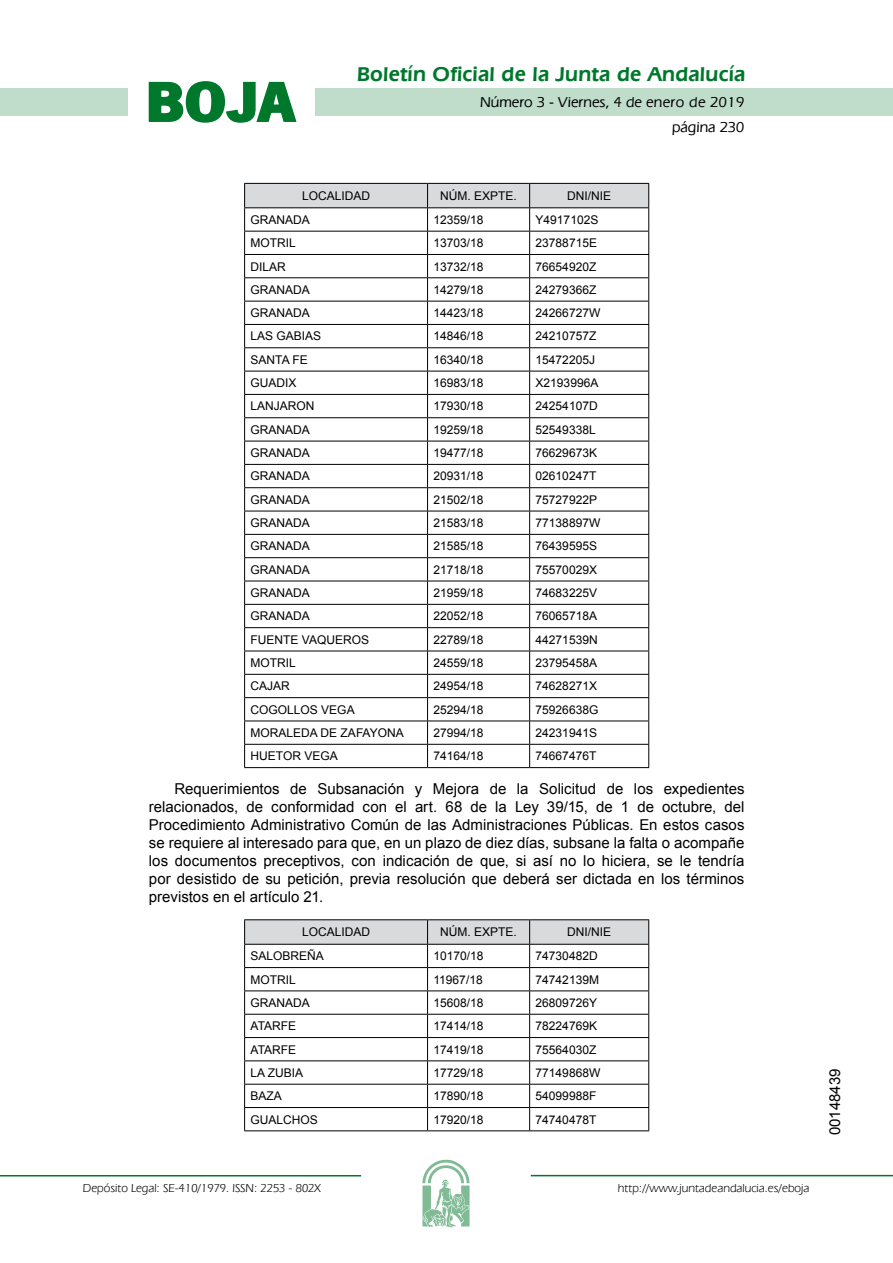
<style>
.page{position:relative;width:893px;height:1263px;background:#fff}
.page>*{position:absolute;margin:0;border:0;box-sizing:border-box;transform-origin:0 0}
.t1{font:700 57.75px "News Got T";color:#00782c;scale:1.14 1}
.t2{font:600 21px "Eras IT Cby BT";letter-spacing:.01em;color:#00782c}
.t3{font:15px/18px "Arial";color:#000;text-align:justify}
.t4{font:500 15px/24.5px "Eras IT Cby BT";color:#000;text-align:right}
.t5{font:12px "Arial";color:#000}
.t6{font:12px "Eras IT Cby BT";color:#000}
</style>
<div class="page">
<div style="left:315px;top:88px;width:577px;height:28px;background:#bfddca"></div>
<div style="left:0;top:88px;width:128px;height:28px;background:#bfddca"></div>
<hr style="left:0;top:1175px;width:361px;height:2px;background:#00782c">
<svg style="left:422px;top:1159px;width:47px;height:68px"></svg>
<hr style="left:531px;top:1175px;width:361px;height:1px;background:#00782c">
<svg style="left:148px;top:81px;width:149px;height:42px"></svg>
<svg style="left:244px;top:183px;width:405px;height:584px"></svg>
<hr style="left:244px;top:767px;width:183px;height:1px;background:#000">
<hr style="left:427px;top:767px;width:102px;height:1px;background:#000">
<hr style="left:529px;top:767px;width:120px;height:1px;background:#000">
<hr style="left:244px;top:919px;width:183px;height:1px;background:#000">
<hr style="left:427px;top:919px;width:102px;height:1px;background:#000">
<hr style="left:529px;top:919px;width:120px;height:1px;background:#000">
<svg style="left:244px;top:920px;width:405px;height:210px"></svg>
<hr style="left:244px;top:1130px;width:183px;height:1px;background:#000">
<hr style="left:427px;top:1130px;width:102px;height:1px;background:#000">
<hr style="left:529px;top:1130px;width:120px;height:1px;background:#000">
<h1 class="t1" style="left:145px;top:68px;width:133px">BOJA</h1>
<h2 class="t2" style="left:357px;top:62px;width:390px">Boletín Oficial de la Junta de Andalucía</h2>
<p class="t4" style="left:480px;top:90px;width:266px">Número 3 - Viernes, 4 de enero de 2019 página 230</p>
<p class="t5" style="left:302px;top:188px;width:70px">LOCALIDAD</p>
<p class="t5" style="left:440px;top:188px;width:78px">NÚM. EXPTE.</p>
<p class="t5" style="left:567px;top:188px;width:46px">DNI/NIE</p>
<p class="t5" style="left:250px;top:212px;width:61px">GRANADA</p>
<p class="t5" style="left:433px;top:212px;width:52px">12359/18</p>
<p class="t5" style="left:535px;top:212px;width:64px">Y4917102S</p>
<p class="t5" style="left:250px;top:235px;width:47px">MOTRIL</p>
<p class="t5" style="left:433px;top:235px;width:52px">13703/18</p>
<p class="t5" style="left:535px;top:235px;width:63px">23788715E</p>
<p class="t5" style="left:250px;top:258px;width:37px">DILAR</p>
<p class="t5" style="left:433px;top:258px;width:52px">13732/18</p>
<p class="t5" style="left:535px;top:258px;width:62px">76654920Z</p>
<p class="t5" style="left:250px;top:282px;width:61px">GRANADA</p>
<p class="t5" style="left:433px;top:282px;width:52px">14279/18</p>
<p class="t5" style="left:535px;top:282px;width:62px">24279366Z</p>
<p class="t5" style="left:250px;top:305px;width:61px">GRANADA</p>
<p class="t5" style="left:433px;top:305px;width:52px">14423/18</p>
<p class="t5" style="left:535px;top:305px;width:66px">24266727W</p>
<p class="t5" style="left:250px;top:328px;width:72px">LAS GABIAS</p>
<p class="t5" style="left:433px;top:328px;width:52px">14846/18</p>
<p class="t5" style="left:535px;top:328px;width:62px">24210757Z</p>
<p class="t5" style="left:250px;top:352px;width:59px">SANTA FE</p>
<p class="t5" style="left:433px;top:352px;width:52px">16340/18</p>
<p class="t5" style="left:535px;top:352px;width:61px">15472205J</p>
<p class="t5" style="left:250px;top:375px;width:48px">GUADIX</p>
<p class="t5" style="left:433px;top:375px;width:52px">16983/18</p>
<p class="t5" style="left:535px;top:375px;width:64px">X2193996A</p>
<p class="t5" style="left:250px;top:398px;width:66px">LANJARON</p>
<p class="t5" style="left:433px;top:398px;width:52px">17930/18</p>
<p class="t5" style="left:535px;top:398px;width:64px">24254107D</p>
<p class="t5" style="left:250px;top:422px;width:61px">GRANADA</p>
<p class="t5" style="left:433px;top:422px;width:52px">19259/18</p>
<p class="t5" style="left:535px;top:422px;width:62px">52549338L</p>
<p class="t5" style="left:250px;top:445px;width:61px">GRANADA</p>
<p class="t5" style="left:433px;top:445px;width:52px">19477/18</p>
<p class="t5" style="left:535px;top:445px;width:63px">76629673K</p>
<p class="t5" style="left:250px;top:468px;width:61px">GRANADA</p>
<p class="t5" style="left:433px;top:468px;width:52px">20931/18</p>
<p class="t5" style="left:535px;top:468px;width:62px">02610247T</p>
<p class="t5" style="left:250px;top:492px;width:61px">GRANADA</p>
<p class="t5" style="left:433px;top:492px;width:52px">21502/18</p>
<p class="t5" style="left:535px;top:492px;width:63px">75727922P</p>
<p class="t5" style="left:250px;top:515px;width:61px">GRANADA</p>
<p class="t5" style="left:433px;top:515px;width:52px">21583/18</p>
<p class="t5" style="left:535px;top:515px;width:66px">77138897W</p>
<p class="t5" style="left:250px;top:538px;width:61px">GRANADA</p>
<p class="t5" style="left:433px;top:538px;width:52px">21585/18</p>
<p class="t5" style="left:535px;top:538px;width:63px">76439595S</p>
<p class="t5" style="left:250px;top:562px;width:61px">GRANADA</p>
<p class="t5" style="left:433px;top:562px;width:52px">21718/18</p>
<p class="t5" style="left:535px;top:562px;width:63px">75570029X</p>
<p class="t5" style="left:250px;top:585px;width:61px">GRANADA</p>
<p class="t5" style="left:433px;top:585px;width:52px">21959/18</p>
<p class="t5" style="left:535px;top:585px;width:63px">74683225V</p>
<p class="t5" style="left:250px;top:608px;width:61px">GRANADA</p>
<p class="t5" style="left:433px;top:608px;width:52px">22052/18</p>
<p class="t5" style="left:535px;top:608px;width:63px">76065718A</p>
<p class="t5" style="left:250px;top:632px;width:120px">FUENTE VAQUEROS</p>
<p class="t5" style="left:433px;top:632px;width:52px">22789/18</p>
<p class="t5" style="left:535px;top:632px;width:64px">44271539N</p>
<p class="t5" style="left:250px;top:655px;width:47px">MOTRIL</p>
<p class="t5" style="left:433px;top:655px;width:52px">24559/18</p>
<p class="t5" style="left:535px;top:655px;width:63px">23795458A</p>
<p class="t5" style="left:250px;top:678px;width:41px">CAJAR</p>
<p class="t5" style="left:433px;top:678px;width:52px">24954/18</p>
<p class="t5" style="left:535px;top:678px;width:63px">74628271X</p>
<p class="t5" style="left:250px;top:702px;width:106px">COGOLLOS VEGA</p>
<p class="t5" style="left:433px;top:702px;width:52px">25294/18</p>
<p class="t5" style="left:535px;top:702px;width:64px">75926638G</p>
<p class="t5" style="left:250px;top:725px;width:155px">MORALEDA DE ZAFAYONA</p>
<p class="t5" style="left:433px;top:725px;width:52px">27994/18</p>
<p class="t5" style="left:535px;top:725px;width:63px">24231941S</p>
<p class="t5" style="left:250px;top:748px;width:89px">HUETOR VEGA</p>
<p class="t5" style="left:433px;top:748px;width:52px">74164/18</p>
<p class="t5" style="left:535px;top:748px;width:62px">74667476T</p>
<p class="t3" style="left:149px;top:780px;width:597px;text-indent:26px">Requerimientos de Subsanación y Mejora de la Solicitud de los expedientes relacionados, de conformidad con el art. 68 de la Ley 39/15, de 1 de octubre, del Procedimiento Administrativo Común de las Administraciones Públicas. En estos casos se requiere al interesado para que, en un plazo de diez días, subsane la falta o acompañe los documentos preceptivos, con indicación de que, si así no lo hiciera, se le tendría por desistido de su petición, previa resolución que deberá ser dictada en los términos previstos en el artículo 21.</p>
<p class="t5" style="left:302px;top:924px;width:70px">LOCALIDAD</p>
<p class="t5" style="left:440px;top:924px;width:78px">NÚM. EXPTE.</p>
<p class="t5" style="left:567px;top:924px;width:46px">DNI/NIE</p>
<p class="t5" style="left:250px;top:948px;width:75px">SALOBREÑA</p>
<p class="t5" style="left:433px;top:948px;width:52px">10170/18</p>
<p class="t5" style="left:535px;top:948px;width:64px">74730482D</p>
<p class="t5" style="left:250px;top:972px;width:47px">MOTRIL</p>
<p class="t5" style="left:433px;top:972px;width:51px">11967/18</p>
<p class="t5" style="left:535px;top:972px;width:65px">74742139M</p>
<p class="t5" style="left:250px;top:995px;width:61px">GRANADA</p>
<p class="t5" style="left:433px;top:995px;width:52px">15608/18</p>
<p class="t5" style="left:535px;top:995px;width:63px">26809726Y</p>
<p class="t5" style="left:250px;top:1018px;width:47px">ATARFE</p>
<p class="t5" style="left:433px;top:1018px;width:52px">17414/18</p>
<p class="t5" style="left:535px;top:1018px;width:63px">78224769K</p>
<p class="t5" style="left:250px;top:1042px;width:47px">ATARFE</p>
<p class="t5" style="left:433px;top:1042px;width:52px">17419/18</p>
<p class="t5" style="left:535px;top:1042px;width:62px">75564030Z</p>
<p class="t5" style="left:250px;top:1065px;width:54px">LA ZUBIA</p>
<p class="t5" style="left:433px;top:1065px;width:52px">17729/18</p>
<p class="t5" style="left:535px;top:1065px;width:66px">77149868W</p>
<p class="t5" style="left:250px;top:1088px;width:33px">BAZA</p>
<p class="t5" style="left:433px;top:1088px;width:52px">17890/18</p>
<p class="t5" style="left:535px;top:1088px;width:62px">54099988F</p>
<p class="t5" style="left:250px;top:1111px;width:69px">GUALCHOS</p>
<p class="t5" style="left:433px;top:1111px;width:52px">17920/18</p>
<p class="t5" style="left:535px;top:1111px;width:62px">74740478T</p>
<p class="t6" style="left:83px;top:1181px;width:239px">Depósito Legal: SE-410/1979. ISSN: 2253 - 802X</p>
<p class="t6" style="left:618px;top:1181px;width:193px">http://www.juntadeandalucia.es/eboja</p>
<p class="t3" style="left:826px;top:1135px;width:68px;rotate:-90deg">00148439</p>
</div>
